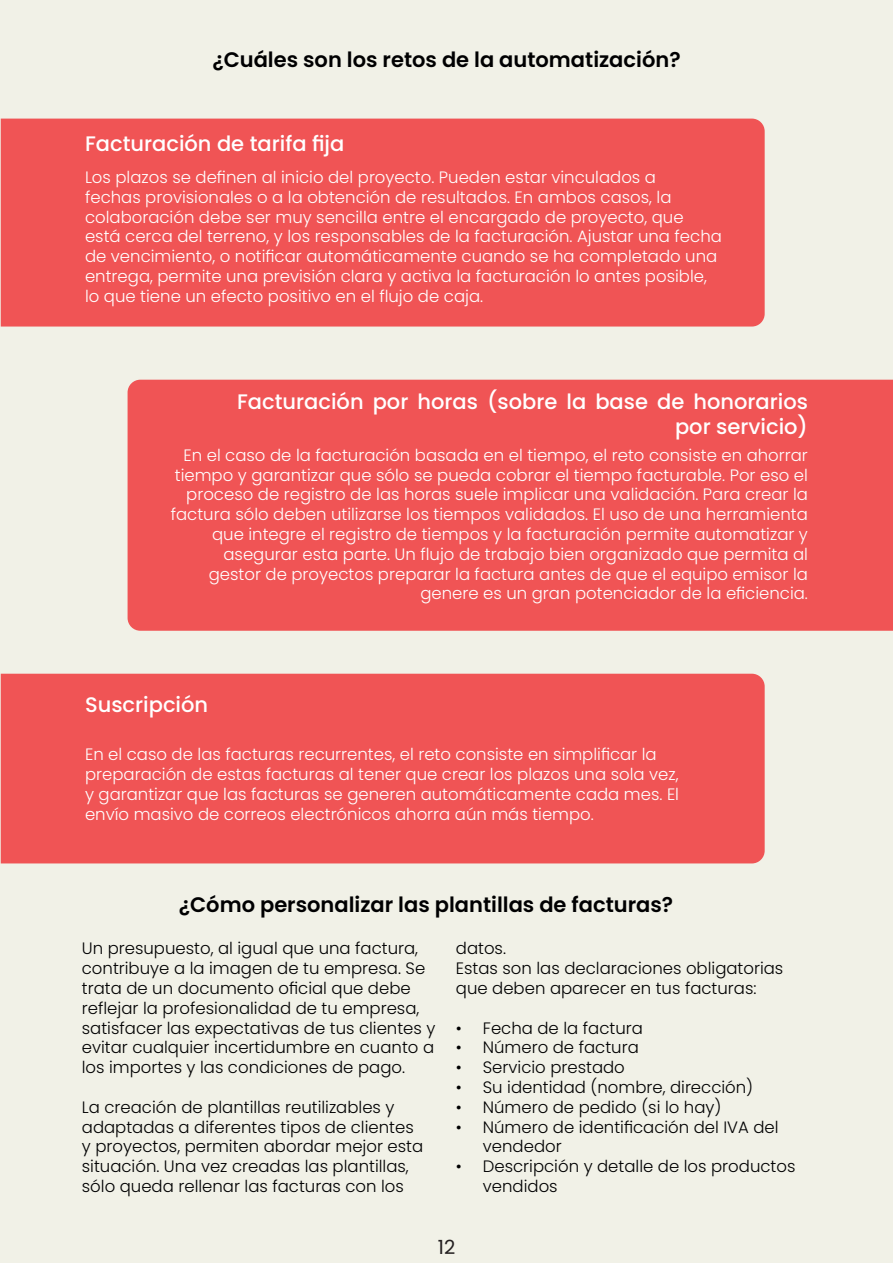
<style>
.page{position:relative;width:893px;height:1263px;background:#fff}
.page>*{position:absolute;margin:0;border:0;box-sizing:border-box;transform-origin:0 0}
.t1{font:500 21px/25.2px "Poppins";color:#fff;text-align:right}
.t2{font:600 21px "Poppins";color:#000001}
.t3{font:19.5px "Poppins";color:#231f20}
.t4{font:300 16.5px/19.8px "Poppins";color:#fff}
.t5{font:300 16.5px/19.8px "Poppins";color:#000001}
</style>
<div class="page">
<div style="left:1px;top:0;width:892px;height:1263px;background:#f1f1e7"></div>
<div style="left:1px;top:119px;width:764px;height:208px;background:#f05455"></div>
<div style="left:128px;top:380px;width:765px;height:251px;background:#f05455"></div>
<div style="left:1px;top:674px;width:764px;height:189px;background:#f05455"></div>
<p class="t2" style="left:212px;top:47px;width:470px">¿Cuáles son los retos de la automatización?</p>
<p class="t1" style="left:85px;top:131px;width:261px">Facturación de tarifa fija</p>
<p class="t4" style="left:85px;top:167px;width:638px">Los plazos se definen al inicio del proyecto. Pueden estar vinculados a<br>fechas provisionales o a la obtención de resultados. En ambos casos, la colaboración debe ser muy sencilla entre el encargado de proyecto, que está cerca del terreno, y los responsables de la facturación. Ajustar una fecha de vencimiento, o notificar automáticamente cuando se ha completado una entrega, permite una previsión clara y activa la facturación lo antes posible, lo que tiene un efecto positivo en el flujo de caja.</p>
<p class="t1" style="left:237px;top:389px;width:572px">Facturación por horas (sobre la base de honorarios por servicio)</p>
<p class="t4" style="left:171px;top:445px;width:639px;text-align:right">En el caso de la facturación basada en el tiempo, el reto consiste en ahorrar tiempo y garantizar que sólo se pueda cobrar el tiempo facturable. Por eso el proceso de registro de las horas suele implicar una validación. Para crear la factura sólo deben utilizarse los tiempos validados. El uso de una herramienta que integre el registro de tiempos y la facturación permite automatizar y asegurar esta parte. Un flujo de trabajo bien organizado que permita al gestor de proyectos preparar la factura antes de que el equipo emisor la genere es un gran potenciador de la eficiencia.</p>
<p class="t1" style="left:85px;top:692px;width:125px">Suscripción</p>
<p class="t4" style="left:85px;top:745px;width:595px">En el caso de las facturas recurrentes, el reto consiste en simplificar la preparación de estas facturas al tener que crear los plazos una sola vez, y garantizar que las facturas se generen automáticamente cada mes. El envío masivo de correos electrónicos ahorra aún más tiempo.</p>
<p class="t2" style="left:179px;top:892px;width:496px">¿Cómo personalizar las plantillas de facturas?</p>
<p class="t5" style="left:82px;top:939px;width:355px">Un presupuesto, al igual que una factura, contribuye a la imagen de tu empresa. Se trata de un documento oficial que debe reflejar la profesionalidad de tu empresa, satisfacer las expectativas de tus clientes y evitar cualquier incertidumbre en cuanto a los importes y las condiciones de pago.</p>
<p class="t5" style="left:82px;top:1097px;width:343px">La creación de plantillas reutilizables y adaptadas a diferentes tipos de clientes y proyectos, permiten abordar mejor esta situación. Una vez creadas las plantillas, sólo queda rellenar las facturas con los</p>
<p class="t5" style="left:456px;top:939px;width:329px">datos.<br>Estas son las declaraciones obligatorias que deben aparecer en tus facturas:</p>
<p class="t5" style="left:456px;top:1018px;width:189px">• Fecha de la factura</p>
<p class="t5" style="left:456px;top:1038px;width:184px">• Número de factura</p>
<p class="t5" style="left:456px;top:1058px;width:171px">• Servicio prestado</p>
<p class="t5" style="left:456px;top:1077px;width:299px">• Su identidad (nombre, dirección)</p>
<p class="t5" style="left:456px;top:1097px;width:267px">• Número de pedido (si lo hay)</p>
<p class="t5" style="left:483px;top:1117px;width:297px;text-indent:-27px">• Número de identificación del IVA del vendedor</p>
<p class="t5" style="left:483px;top:1157px;width:314px;text-indent:-27px">• Descripción y detalle de los productos vendidos</p>
<p class="t3" style="left:438px;top:1236px;width:19px">12</p>
</div>
